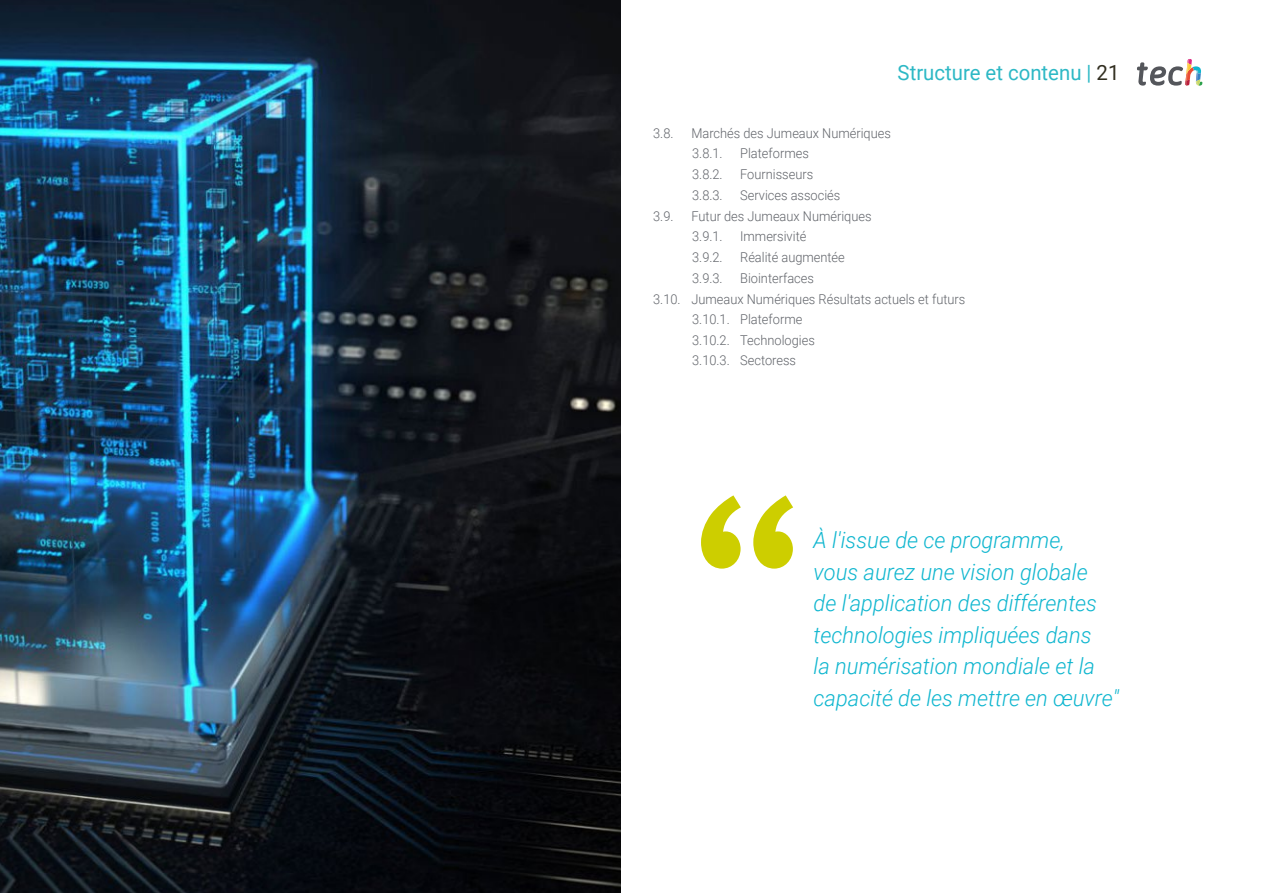
<style>
.page{position:relative;width:1263px;height:893px;background:#fff}
.page>*{position:absolute;margin:0;border:0;box-sizing:border-box;transform-origin:0 0}
.t1{font:italic 300 22.5px/31.5px "Roboto";color:#0fb6cf}
.t2{font:21px "Roboto";color:#2db8c5}
.t3{font:300 13.5px/20.7px "Roboto";color:#61646a;scale:.95 1}
.s1{color:#312e20}
</style>
<div class="page">
<svg style="left:1137px;top:59px;width:65px;height:27px"></svg>
<img style="left:0;top:0;width:621px;height:893px">
<svg style="left:701px;top:495px;width:92px;height:74px"></svg>
<h2 class="t2" style="left:898px;top:57px;width:223px">Structure et contenu | <span class="s1">21</span></h2>
<p class="t3" style="left:653px;top:122px;width:23px">3.8.</p>
<p class="t3" style="left:691px;top:122px;width:211px">Marchés des Jumeaux Numériques<br>3.8.1.</p>
<p class="t3" style="left:740px;top:143px;width:74px">Plateformes</p>
<p class="t3" style="left:692px;top:164px;width:34px">3.8.2.</p>
<p class="t3" style="left:740px;top:164px;width:78px">Fournisseurs</p>
<p class="t3" style="left:692px;top:184px;width:34px">3.8.3.</p>
<p class="t3" style="left:740px;top:184px;width:107px">Services associés</p>
<p class="t3" style="left:653px;top:205px;width:23px">3.9.</p>
<p class="t3" style="left:691px;top:205px;width:191px">Futur des Jumeaux Numériques<br>3.9.1.</p>
<p class="t3" style="left:740px;top:226px;width:71px">Immersivité</p>
<p class="t3" style="left:692px;top:247px;width:34px">3.9.2.</p>
<p class="t3" style="left:740px;top:247px;width:112px">Réalité augmentée</p>
<p class="t3" style="left:692px;top:267px;width:34px">3.9.3.</p>
<p class="t3" style="left:740px;top:267px;width:79px">Biointerfaces</p>
<p class="t3" style="left:653px;top:288px;width:330px">3.10. Jumeaux Numériques Résultats actuels et futurs</p>
<p class="t3" style="left:692px;top:309px;width:117px">3.10.1. Plateforme</p>
<p class="t3" style="left:692px;top:330px;width:131px">3.10.2. Technologies</p>
<p class="t3" style="left:692px;top:349px;width:111px">3.10.3. Sectoress</p>
<h1 class="t1" style="left:814px;top:524px;width:307px">À l'issue de ce programme,<br>vous aurez une vision globale<br>de l'application des différentes technologies impliquées dans<br>la numérisation mondiale et la capacité de les mettre en œuvre"</h1>
</div>
